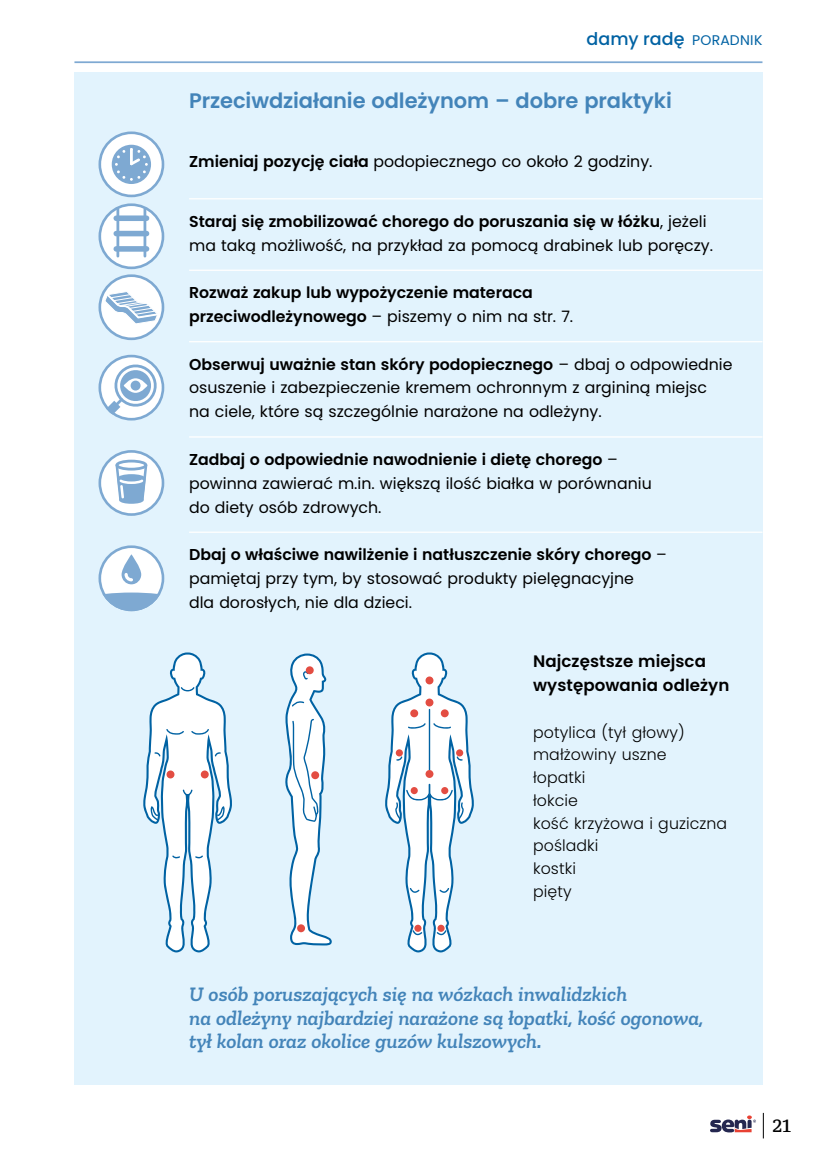
<style>
.page{position:relative;width:829px;height:1166px;background:#fff}
.page>*{position:absolute;margin:0;border:0;box-sizing:border-box;transform-origin:0 0}
.t1{font:italic 600 21px/23.8px "Zilla Slab";color:#4384b9}
.t2{font:600 21px "Poppins";letter-spacing:-.005em;color:#4384b9}
.t3{font:500 17.5px "Poppins";letter-spacing:.005em;color:#0062a3}
.t4{font:17.5px "Roboto Serif 20 pt";color:#000}
.t5{font:600 16.62px/23.8px "Poppins";letter-spacing:.005em;color:#000}
.t6{font:15.75px/23.8px "Poppins";color:#000}
.t7{font:300 15.75px/22.8px "Poppins";letter-spacing:.005em;color:#000}
.t8{font:600 15.75px/23.8px "Poppins";color:#000}
.s1{font-weight:400;font-size:14px}
.s2{font-weight:600}
.s3{font-weight:400}
</style>
<div class="page">
<div style="left:74px;top:72px;width:688px;height:1012px;background:#e2f3fd"></div>
<svg style="left:102px;top:360px;width:59px;height:60px;background:#cbdded"></svg>
<div style="left:98px;top:355px;width:66px;height:65px;border:3px solid #7ea9d2;border-radius:50%"></div>
<svg style="left:100px;top:205px;width:63px;height:63px;background:#f0f5f9"></svg>
<div style="left:98px;top:203px;width:66px;height:66px;border:3px solid #7ea9d2;border-radius:50%"></div>
<hr style="left:116px;top:209px;width:3px;height:47px;background:#7ea9d2">
<hr style="left:143px;top:209px;width:3px;height:47px;background:#7ea9d2">
<div style="left:116px;top:215px;width:30px;height:6px;background:#7ea9d2"></div>
<div style="left:116px;top:231px;width:30px;height:5px;background:#7ea9d2"></div>
<div style="left:116px;top:246px;width:30px;height:6px;background:#7ea9d2"></div>
<hr style="left:189px;top:198px;width:573px;height:1px;background:#fff">
<hr style="left:189px;top:270px;width:573px;height:1px;background:#fff">
<hr style="left:189px;top:341px;width:573px;height:1px;background:#fff">
<hr style="left:189px;top:436px;width:573px;height:2px;background:#fff">
<hr style="left:189px;top:531px;width:573px;height:2px;background:#fff">
<svg style="left:100px;top:276px;width:63px;height:63px"></svg>
<div style="left:98px;top:274px;width:66px;height:66px;border:3px solid #7ea9d2;border-radius:50%"></div>
<svg style="left:104px;top:290px;width:56px;height:35px;background:#d4e2f0"></svg>
<div style="left:100px;top:133px;width:63px;height:63px;background:#fff;border-radius:50%"></div>
<div style="left:98px;top:131px;width:66px;height:66px;border:3px solid #7ea9d2;border-radius:50%"></div>
<div style="left:112px;top:145px;width:39px;height:39px;background:#7ea9d2;border-radius:50%"></div>
<svg style="left:115px;top:148px;width:33px;height:33px"></svg>
<svg style="left:143px;top:652px;width:89px;height:300px"></svg>
<svg style="left:385px;top:652px;width:89px;height:300px"></svg>
<svg style="left:285px;top:653px;width:47px;height:292px"></svg>
<div style="left:306px;top:666px;width:8px;height:8px;background:#e34d42;border-radius:50%"></div>
<div style="left:425px;top:676px;width:8px;height:8px;background:#e34d42;border-radius:50%"></div>
<div style="left:425px;top:698px;width:8px;height:8px;background:#e34d42;border-radius:50%"></div>
<div style="left:425px;top:770px;width:8px;height:8px;background:#e34d42;border-radius:50%"></div>
<div style="left:311px;top:771px;width:8px;height:8px;background:#e34d42;border-radius:50%"></div>
<div style="left:297px;top:924px;width:8px;height:8px;background:#e34d42;border-radius:50%"></div>
<div style="left:440px;top:709px;width:8px;height:8px;background:#e34d42;border-radius:50%"></div>
<div style="left:410px;top:709px;width:8px;height:8px;background:#e34d42;border-radius:50%"></div>
<div style="left:441px;top:787px;width:7px;height:7px;background:#e34d42;border-radius:50%"></div>
<div style="left:410px;top:787px;width:8px;height:7px;background:#e34d42;border-radius:50%"></div>
<div style="left:201px;top:770px;width:8px;height:8px;background:#e34d42;border-radius:50%"></div>
<div style="left:166px;top:770px;width:8px;height:8px;background:#e34d42;border-radius:50%"></div>
<div style="left:456px;top:749px;width:7px;height:7px;background:#e34d42;border-radius:50%"></div>
<div style="left:395px;top:749px;width:8px;height:7px;background:#e34d42;border-radius:50%"></div>
<div style="left:437px;top:925px;width:7px;height:7px;background:#e34d42;border-radius:50%"></div>
<div style="left:414px;top:925px;width:7px;height:7px;background:#e34d42;border-radius:50%"></div>
<div style="left:100px;top:451px;width:63px;height:63px;background:#fff;border-radius:50%"></div>
<div style="left:98px;top:450px;width:66px;height:66px;border:3px solid #7ea9d2;border-radius:50%"></div>
<div style="left:115px;top:460px;width:32px;height:10px;border:3px solid #7ea9d2;border-radius:50%"></div>
<div style="left:119px;top:496px;width:24px;height:8px;border:3px solid #7ea9d2;border-radius:50%"></div>
<svg style="left:115px;top:462px;width:33px;height:41px"></svg>
<div style="left:100px;top:547px;width:63px;height:63px;background:#fff;border-radius:50%"></div>
<svg style="left:102px;top:592px;width:59px;height:19px"></svg>
<div style="left:98px;top:545px;width:66px;height:66px;border:3px solid #7ea9d2;border-radius:50%"></div>
<svg style="left:121px;top:554px;width:20px;height:30px"></svg>
<svg style="left:762px;top:1113px;width:1px;height:25px"></svg>
<hr style="left:74px;top:61px;width:688px;height:2px;background:#7ea9d2">
<svg style="left:710px;top:1115px;width:46px;height:17px"></svg>
<p class="t3" style="left:586px;top:29px;width:177px">damy radę <span class="s1">PORADNIK</span></p>
<h1 class="t2" style="left:189px;top:88px;width:484px">Przeciwdziałanie odleżynom – dobre praktyki</h1>
<p class="t6" style="left:189px;top:150px;width:465px"><span class="s2">Zmieniaj pozycję ciała</span> podopiecznego co około 2 godziny.</p>
<p class="t6" style="left:189px;top:209px;width:525px"><span class="s2">Staraj się zmobilizować chorego do poruszania się w łóżku</span>, jeżeli ma taką możliwość, na przykład za pomocą drabinek lub poręczy.</p>
<p class="t8" style="left:189px;top:281px;width:385px">Rozważ zakup lub wypożyczenie materaca przeciwodleżynowego <span class="s3">– piszemy o nim na str. 7.</span></p>
<p class="t6" style="left:189px;top:352px;width:545px"><span class="s2">Obserwuj uważnie stan skóry podopiecznego</span> – dbaj o odpowiednie osuszenie i zabezpieczenie kremem ochronnym z argininą miejsc<br>na ciele, które są szczególnie narażone na odleżyny.</p>
<p class="t6" style="left:189px;top:448px;width:464px"><span class="s2">Zadbaj o odpowiednie nawodnienie i dietę chorego</span> – powinna zawierać m.in. większą ilość białka w porównaniu do diety osób zdrowych.</p>
<p class="t6" style="left:189px;top:543px;width:479px"><span class="s2">Dbaj o właściwe nawilżenie i natłuszczenie skóry chorego</span> – pamiętaj przy tym, by stosować produkty pielęgnacyjne<br>dla dorosłych, nie dla dzieci.</p>
<p class="t5" style="left:533px;top:650px;width:198px">Najczęstsze miejsca występowania odleżyn</p>
<p class="t7" style="left:533px;top:721px;width:195px">potylica (tył głowy) małżowiny uszne<br>łopatki<br>łokcie<br>kość krzyżowa i guziczna pośladki<br>kostki<br>pięty</p>
<h1 class="t1" style="left:189px;top:982px;width:516px">U osób poruszających się na wózkach inwalidzkich<br>na odleżyny najbardziej narażone są łopatki, kość ogonowa, tył kolan oraz okolice guzów kulszowych.</h1>
<p class="t4" style="left:772px;top:1112px;width:21px">21</p>
</div>
